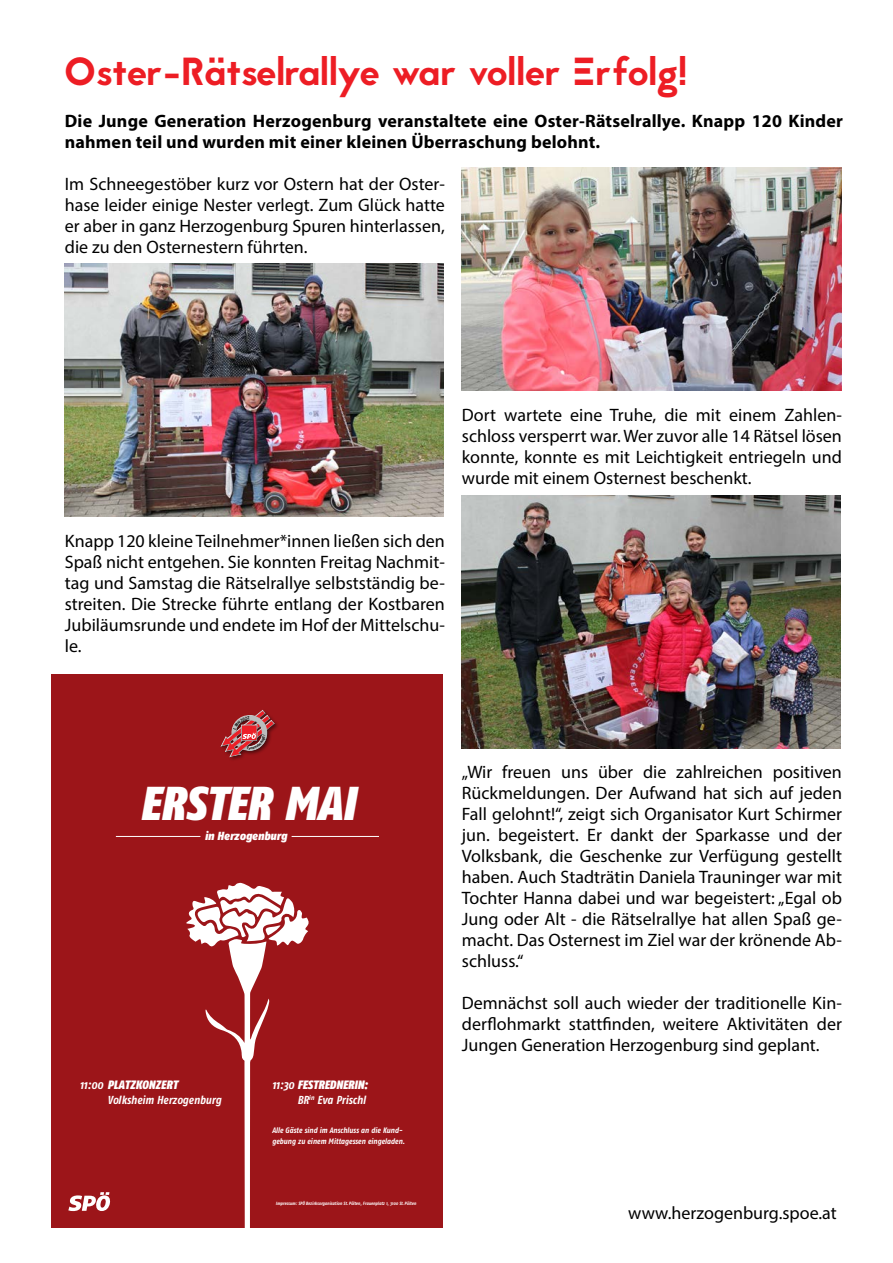
<style>
.page{position:relative;width:893px;height:1263px;background:#fff}
.page>*{position:absolute;margin:0;border:0;box-sizing:border-box;transform-origin:0 0}
.t1{font:italic 900 47.4px "Fago Co";color:#fff}
.t2{font:39px "Jaapokkisubtract";color:#ed1d24}
.t3{font:18px/21px "Myriad Pro";color:#000;text-align:justify}
.t4{font:700 18px/21px "Myriad Pro";letter-spacing:.01em;color:#000}
.t5{font:italic 900 12.15px "Fago Co";color:#fff}
.t6{font:italic 900 11.7px "Fago Co";color:#fff}
.t7{font:italic 700 11.55px "Fago Co";color:#fff}
.t8{font:italic 700 7.95px/10.6px "Fago Co";color:#fff}
.t9{font:italic 700 4.65px "Fago Co";color:#fff}
.s1{font-weight:700}
.s2{font-family:"Arial"}
</style>
<div class="page">
<div style="left:52px;top:674px;width:391px;height:554px;background:#9c1519"></div>
<svg style="left:68px;top:1192px;width:43px;height:19px"></svg>
<svg style="left:186px;top:882px;width:123px;height:346px"></svg>
<hr style="left:116px;top:836px;width:84px;height:1px;background:#fff">
<hr style="left:292px;top:836px;width:87px;height:1px;background:#fff">
<div style="left:220px;top:710px;width:56px;height:48px;background:#000;opacity:.75"></div>
<img style="left:462px;top:168px;width:380px;height:222px">
<img style="left:64px;top:263px;width:379px;height:253px">
<img style="left:461px;top:496px;width:379px;height:252px">
<svg style="left:220px;top:710px;width:55px;height:47px"></svg>
<h2 class="t2" style="left:64px;top:44px;width:625px">Oster-Rätselrallye war voller Erfolg!</h2>
<p class="t4" style="left:65px;top:110px;width:780px">Die Junge Generation Herzogenburg veranstaltete eine Oster-Rätselrallye. Knapp 120 Kinder nahmen teil und wurden mit einer kleinen Überraschung belohnt.</p>
<p class="t3" style="left:65px;top:173px;width:382px">Im Schneegestöber kurz vor Ostern hat der Oster&shy;hase leider einige Nester verlegt. Zum Glück hatte er aber in ganz Herzogenburg Spuren hinterlassen, die zu den Osternestern führten.</p>
<p class="t3" style="left:462px;top:404px;width:382px">Dort wartete eine Truhe, die mit einem Zahlen&shy;schloss versperrt war. Wer zuvor alle 14 Rätsel lösen konnte, konnte es mit Leichtigkeit entriegeln und wurde mit einem Osternest beschenkt.</p>
<p class="t3" style="left:65px;top:530px;width:382px">Knapp 120 kleine Teilnehmer*innen ließen sich den Spaß nicht entgehen. Sie konnten Freitag Nachmit&shy;tag und Samstag die Rätselrallye selbstständig be&shy;streiten. Die Strecke führte entlang der Kostbaren Jubiläumsrunde und endete im Hof der Mittelschu&shy;le.</p>
<h1 class="t1" style="left:140px;top:774px;width:217px">ERSTER MAI</h1>
<p class="t6" style="left:205px;top:828px;width:84px">in Herzogenburg</p>
<p class="t5" style="left:80px;top:1077px;width:99px"><span class="s1">11:00</span> PLATZKONZERT</p>
<p class="t7" style="left:108px;top:1093px;width:115px">Vo<span class="s2">l</span>ksheim Herzogenburg</p>
<p class="t5" style="left:272px;top:1078px;width:97px"><span class="s1">11:30</span> FESTREDNERIN:</p>
<p class="t7" style="left:297px;top:1093px;width:70px">BR<sup>in</sup> Eva Prischl</p>
<p class="t8" style="left:272px;top:1125px;width:134px">Alle Gäste sind im Anschluss an die Kund&shy;gebung zu einem Mittagessen eingeladen.</p>
<p class="t9" style="left:276px;top:1201px;width:142px">Impressum: SPÖ Bezirksorganisation St. Pölten, Frauenplatz 1, 3100 St. Pölten</p>
<p class="t3" style="left:462px;top:761px;width:382px">„Wir freuen uns über die zahlreichen positiven Rückmeldungen. Der Aufwand hat sich auf jeden Fall gelohnt!“, zeigt sich Organisator Kurt Schirmer jun. begeistert. Er dankt der Sparkasse und der Volksbank, die Geschenke zur Verfügung gestellt haben. Auch Stadträtin Daniela Trauninger war mit Tochter Hanna dabei und war begeistert: „Egal ob Jung oder Alt - die Rätselrallye hat allen Spaß ge&shy;macht. Das Osternest im Ziel war der krönende Ab&shy;schluss.“</p>
<p class="t3" style="left:462px;top:992px;width:382px">Demnächst soll auch wieder der traditionelle Kin&shy;derflohmarkt stattfinden, weitere Aktivitäten der Jungen Generation Herzogenburg sind geplant.</p>
<p class="t3" style="left:628px;top:1202px;width:210px">www.herzogenburg.spoe.at</p>
</div>
